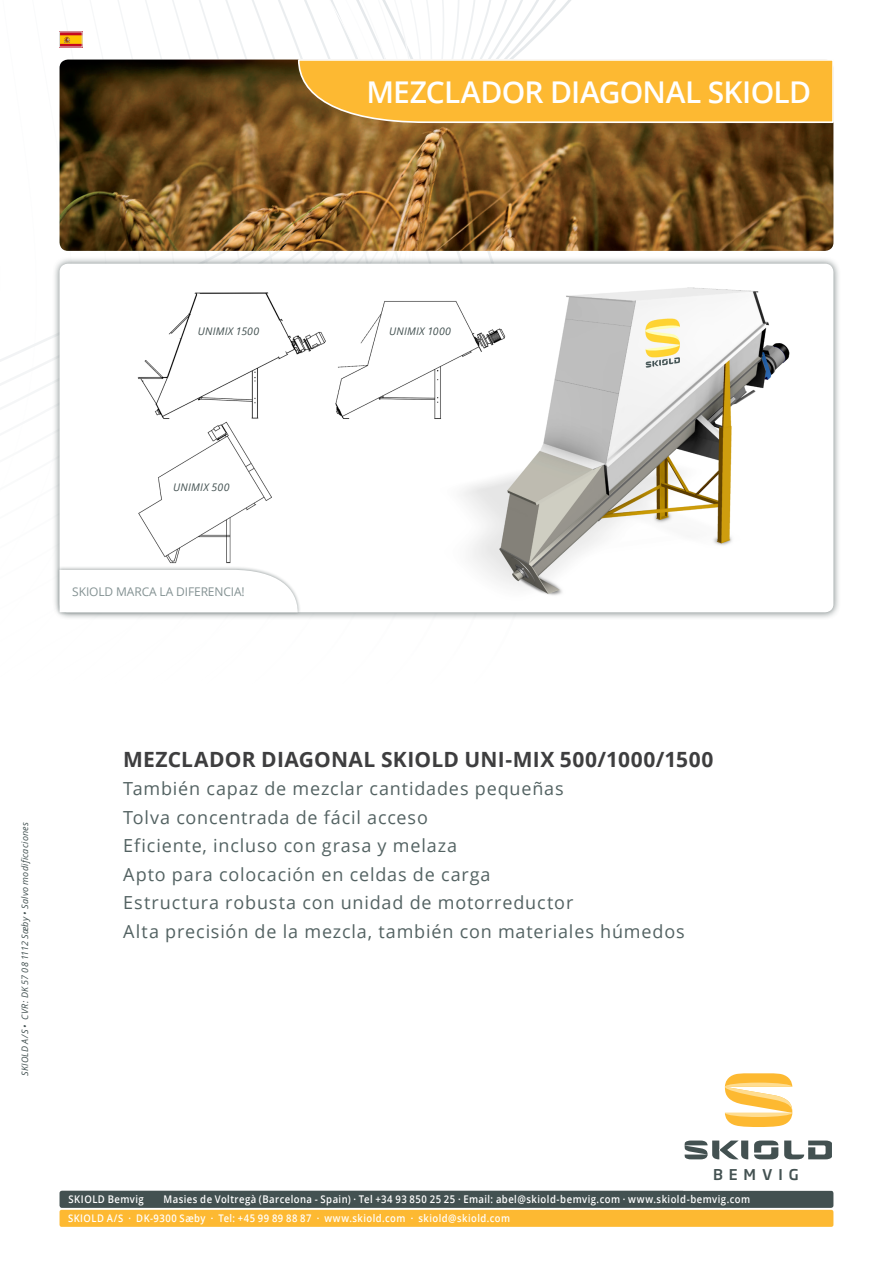
<style>
.page{position:relative;width:893px;height:1263px;background:#fff}
.page>*{position:absolute;margin:0;border:0;box-sizing:border-box;transform-origin:0 0}
.headline_1{font:600 30px "Open Sans";letter-spacing:-.025em;color:#fff}
.headline_4_bold{font:700 21px "Open Sans";letter-spacing:.01em;color:#3e3e3f}
.front_page_body_text{font:18px "Open Sans";letter-spacing:.045em;color:#536262}
.t1{font:500 14.7px "Soho Gothic Pro";letter-spacing:.4em;color:#435151}
.t2{font:12px "Open Sans";letter-spacing:-.01em;color:#849293}
.t3{font:600 10.65px "Open Sans";letter-spacing:.045em;color:#fff;scale:.9 1}
.t4{font:600 10.5px "Open Sans";letter-spacing:.05em;color:#fff;scale:.9 1}
.figure___photo_text{font:italic 10.5px "Open Sans";letter-spacing:.02em;color:#435151}
.t5{font:italic 9px "Open Sans";letter-spacing:.025em;color:#435151}
</style>
<div class="page">
<svg style="left:0;top:0;width:834px;height:398px"></svg>
<div style="left:52px;top:256px;width:789px;height:364px;background:#435151;opacity:.75"></div>
<div style="left:60px;top:264px;width:773px;height:348px;background:#fff;border-radius:9px"></div>
<div style="left:60px;top:1210px;width:773px;height:17px;background:#fdb932;border-radius:2px"></div>
<div style="left:60px;top:1191px;width:773px;height:17px;background:#435151;border-radius:3px"></div>
<svg style="left:686px;top:1075px;width:144px;height:85px"></svg>
<img style="left:60px;top:60px;width:773px;height:191px">
<img style="left:137px;top:287px;width:653px;height:308px">
<svg style="left:297px;top:58px;width:537px;height:66px;background:#f5b83f"></svg>
<div style="left:56px;top:566px;width:245px;height:50px;background:#435151;opacity:.5"></div>
<svg style="left:60px;top:570px;width:238px;height:42px"></svg>
<img style="left:61px;top:34px;width:19px;height:11px">
<p class="headline_1" style="left:366px;top:71px;width:446px">MEZCLADOR DIAGONAL SKIOLD</p>
<p class="figure___photo_text" style="left:198px;top:324px;width:63px">UNIMIX 1500</p>
<p class="figure___photo_text" style="left:389px;top:324px;width:63px">UNIMIX 1000</p>
<p class="figure___photo_text" style="left:173px;top:480px;width:58px">UNIMIX 500</p>
<p class="t2" style="left:72px;top:583px;width:174px">SKIOLD MARCA LA DIFERENCIA!</p>
<p class="t5" style="left:19px;top:1076px;width:255px;rotate:-90deg">SKIOLD A/S • CVR: DK 57 08 1112 Sæby • Salvo modificaciones</p>
<p class="headline_4_bold" style="left:123px;top:744px;width:592px">MEZCLADOR DIAGONAL SKIOLD UNI-MIX 500/1000/1500</p>
<p class="front_page_body_text" style="left:123px;top:776px;width:442px">También capaz de mezclar cantidades pequeñas</p>
<p class="front_page_body_text" style="left:123px;top:805px;width:306px">Tolva concentrada de fácil acceso</p>
<p class="front_page_body_text" style="left:123px;top:833px;width:335px">Eficiente, incluso con grasa y melaza</p>
<p class="front_page_body_text" style="left:123px;top:862px;width:369px">Apto para colocación en celdas de carga</p>
<p class="front_page_body_text" style="left:123px;top:890px;width:451px">Estructura robusta con unidad de motorreductor</p>
<p class="front_page_body_text" style="left:123px;top:919px;width:563px">Alta precisión de la mezcla, también con materiales húmedos</p>
<p class="t1" style="left:713px;top:1163px;width:87px">BEMVIG</p>
<p class="t3" style="left:69px;top:1192px;width:85px">SKIOLD Bemvig</p>
<p class="t3" style="left:164px;top:1192px;width:653px">Masies de Voltregà (Barcelona - Spain) · Tel +34 93 850 25 25 · Email: abel@skiold-bemvig.com · www.skiold-bemvig.com</p>
<p class="t4" style="left:68px;top:1211px;width:493px">SKIOLD A/S · DK-9300 Sæby · Tel: +45 99 89 88 87 · www.skiold.com · skiold@skiold.com</p>
</div>
